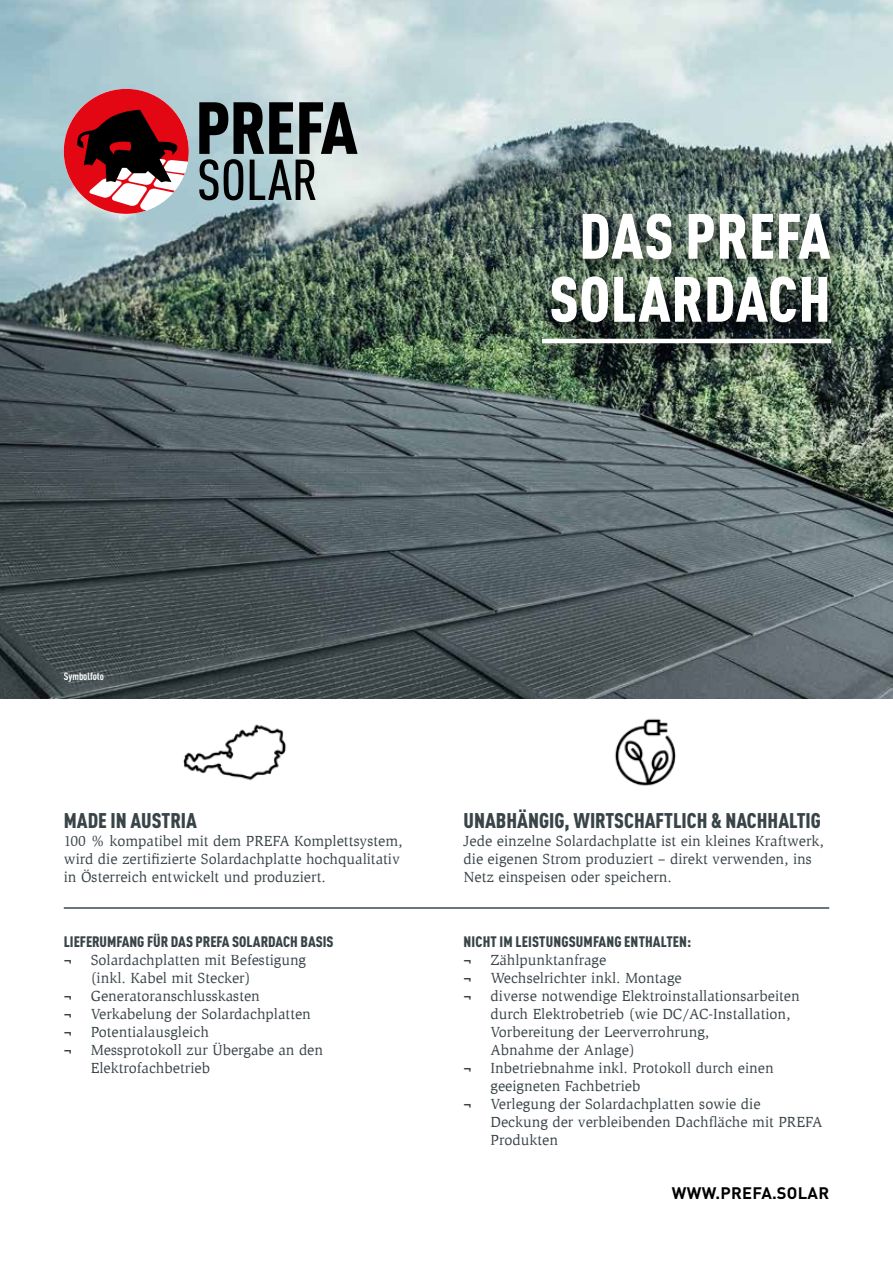
<style>
.page{position:relative;width:893px;height:1263px;background:#fff}
.page>*{position:absolute;margin:0;border:0;box-sizing:border-box;transform-origin:0 0}
.t1{font:900 condensed 63px/63px "DIN Pro";letter-spacing:.01em;color:#fff;text-align:center}
.t2{font:900 condensed 21px "DIN Pro";color:#394448}
.t3{font:700 16.5px "DIN Pro";letter-spacing:.015em;color:#000}
.t4{font:15px/18px "Slimbach Pro";color:#394448}
.t5{font:900 condensed 15px "DIN Pro";color:#394448}
.t6{font:500 15px "DIN Pro";color:#394448}
.t7{font:700 condensed 10.5px "DIN Pro";color:#fff}
</style>
<div class="page">
<img style="left:0;top:0;width:893px;height:698px">
<svg style="left:199px;top:102px;width:159px;height:98px"></svg>
<svg style="left:64px;top:89px;width:125px;height:125px"></svg>
<img style="left:183px;top:724px;width:103px;height:57px">
<img style="left:615px;top:718px;width:61px;height:68px">
<div style="left:535px;top:206px;width:315px;height:157px;background:#000;opacity:.6"></div>
<hr style="left:542px;top:339px;width:289px;height:4px;background:#fff">
<hr style="left:64px;top:907px;width:765px;height:2px;background:#354b54">
<h1 class="t1" style="left:549px;top:199px;width:283px">DAS PREFA<br>SOLARDACH</h1>
<p class="t7" style="left:64px;top:668px;width:42px">Symbolfoto</p>
<h2 class="t2" style="left:64px;top:804px;width:135px">MADE IN AUSTRIA</h2>
<p class="t4" style="left:64px;top:832px;width:340px">100 % kompatibel mit dem PREFA Komplettsystem, wird die zertifizierte Solardachplatte hochqualitativ in Österreich entwickelt und produziert.</p>
<p class="t5" style="left:64px;top:930px;width:271px">LIEFERUMFANG FÜR DAS PREFA SOLARDACH BASIS</p>
<p class="t6" style="left:64px;top:947px;width:9px">¬</p>
<p class="t4" style="left:91px;top:951px;width:217px">Solardachplatten mit Befestigung (inkl. Kabel mit Stecker)</p>
<p class="t6" style="left:64px;top:983px;width:9px">¬</p>
<p class="t4" style="left:91px;top:987px;width:171px">Generatoranschlusskasten</p>
<p class="t6" style="left:64px;top:1001px;width:9px">¬</p>
<p class="t4" style="left:91px;top:1005px;width:222px">Verkabelung der Solardachplatten</p>
<p class="t6" style="left:64px;top:1019px;width:9px">¬</p>
<p class="t4" style="left:91px;top:1023px;width:120px">Potentialausgleich</p>
<p class="t6" style="left:64px;top:1037px;width:9px">¬</p>
<p class="t4" style="left:91px;top:1041px;width:234px">Messprotokoll zur Übergabe an den<br>Elektrofachbetrieb</p>
<h2 class="t2" style="left:463px;top:804px;width:359px">UNABHÄNGIG, WIRTSCHAFTLICH &amp; NACHHALTIG</h2>
<p class="t4" style="left:463px;top:832px;width:362px">Jede einzelne Solardachplatte ist ein kleines Kraftwerk, die eigenen Strom produziert – direkt verwenden, ins<br>Netz einspeisen oder speichern.</p>
<p class="t5" style="left:464px;top:930px;width:229px">NICHT IM LEISTUNGSUMFANG ENTHALTEN:</p>
<p class="t6" style="left:463px;top:947px;width:9px">¬</p>
<p class="t4" style="left:490px;top:951px;width:117px">Zählpunktanfrage</p>
<p class="t6" style="left:463px;top:965px;width:9px">¬</p>
<p class="t4" style="left:490px;top:969px;width:193px">Wechselrichter inkl. Montage</p>
<p class="t6" style="left:463px;top:983px;width:9px">¬</p>
<p class="t4" style="left:490px;top:987px;width:311px">diverse notwendige Elektroinstallationsarbeiten durch Elektrobetrieb (wie DC/AC-Installation, Vorbereitung der Leerverrohrung,<br>Abnahme der Anlage)</p>
<p class="t6" style="left:463px;top:1055px;width:9px">¬</p>
<p class="t4" style="left:490px;top:1059px;width:285px">Inbetriebnahme inkl. Protokoll durch einen geeigneten Fachbetrieb</p>
<p class="t6" style="left:463px;top:1091px;width:9px">¬</p>
<p class="t4" style="left:490px;top:1095px;width:333px">Verlegung der Solardachplatten sowie die<br>Deckung der verbleibenden Dachfläche mit PREFA<br>Produkten</p>
<p class="t3" style="left:672px;top:1179px;width:159px">WWW.PREFA.SOLAR</p>
</div>
